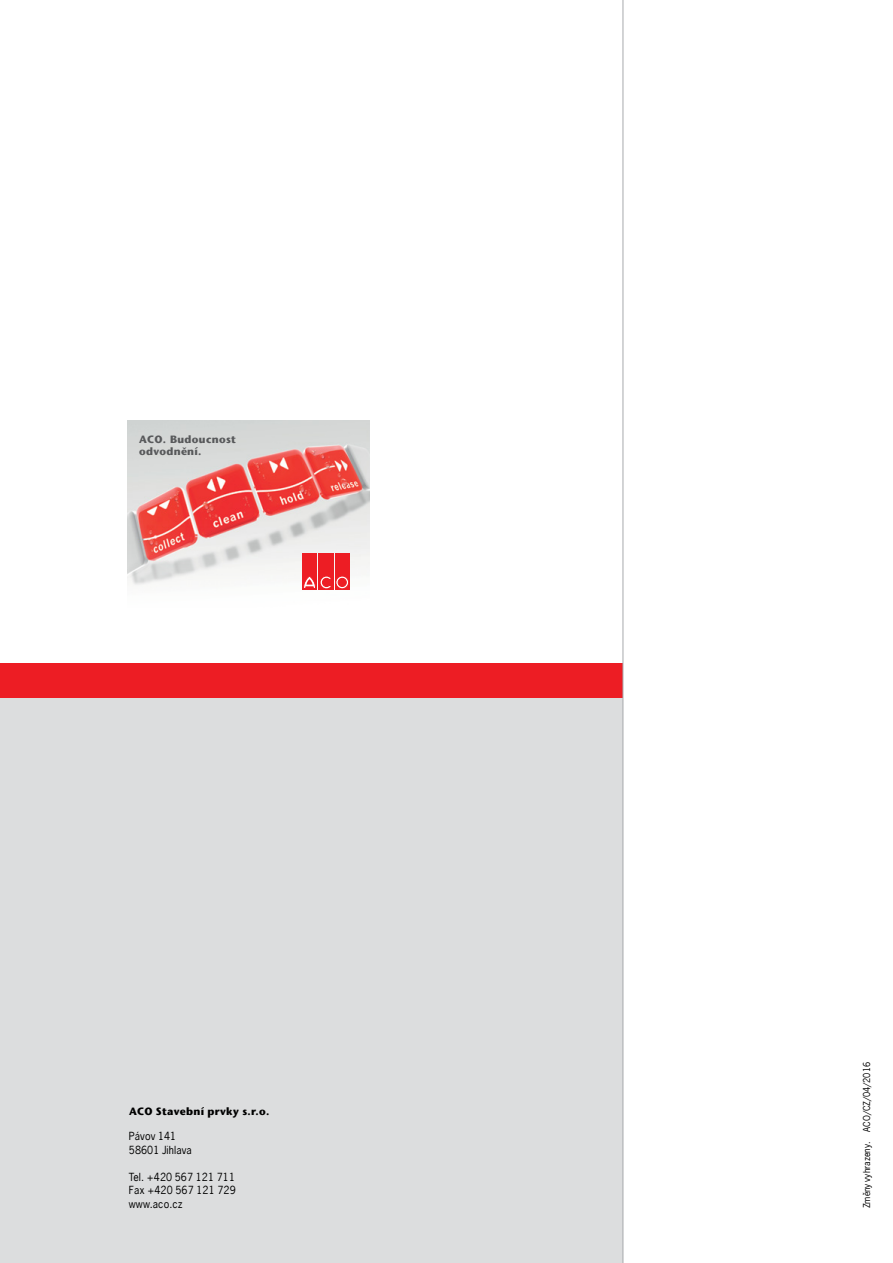
<style>
.page{position:relative;width:893px;height:1263px;background:#fff}
.page>*{position:absolute;margin:0;border:0;box-sizing:border-box;transform-origin:0 0}
.t1{font:10.5px/13.5px "News Gothic";letter-spacing:.01em;color:#000}
.t2{font:700 10.5px/12px "Stone Sans";letter-spacing:.03em;color:#58595b}
.t3{font:700 10.5px "Stone Sans";letter-spacing:.03em;color:#000}
.t4{font:9px "News Gothic";color:#000}
</style>
<div class="page">
<div style="left:0;top:687px;width:623px;height:576px;background:#dcddde"></div>
<div style="left:0;top:663px;width:623px;height:34px;background:#ed1d24"></div>
<img style="left:128px;top:420px;width:242px;height:170px">
<div style="left:302px;top:554px;width:15px;height:36px;background:#ed1d24"></div>
<div style="left:318px;top:554px;width:15px;height:36px;background:#ed1d24"></div>
<svg style="left:303px;top:576px;width:28px;height:13px"></svg>
<div style="left:335px;top:554px;width:15px;height:36px;background:#ed1d24"></div>
<svg style="left:336px;top:576px;width:13px;height:13px"></svg>
<div style="left:336px;top:576px;width:13px;height:13px;border:1px solid #ed1d24;border-radius:50%"></div>
<div style="left:338px;top:578px;width:8px;height:8px;background:#ed1d24;border-radius:50%"></div>
<div style="left:338px;top:578px;width:8px;height:8px;border:1px solid #ed1d24;border-radius:50%"></div>
<hr style="left:623px;top:0;width:1px;height:1263px;background:#a7a9ac">
<p class="t2" style="left:139px;top:433px;width:98px">ACO. Budoucnost odvodnění.</p>
<p class="t3" style="left:129px;top:1105px;width:142px">ACO Stavební prvky s.r.o.</p>
<p class="t1" style="left:129px;top:1129px;width:64px">Pávov 141<br>58601 Jihlava</p>
<p class="t1" style="left:129px;top:1170px;width:108px;text-align:justify">Tel. +420 567 121 711<br>Fax +420 567 121 729 www.aco.cz</p>
<p class="t4" style="left:861px;top:1208px;width:148px;rotate:-90deg">Změny vyhrazeny. ACO/CZ/04/2016</p>
</div>
